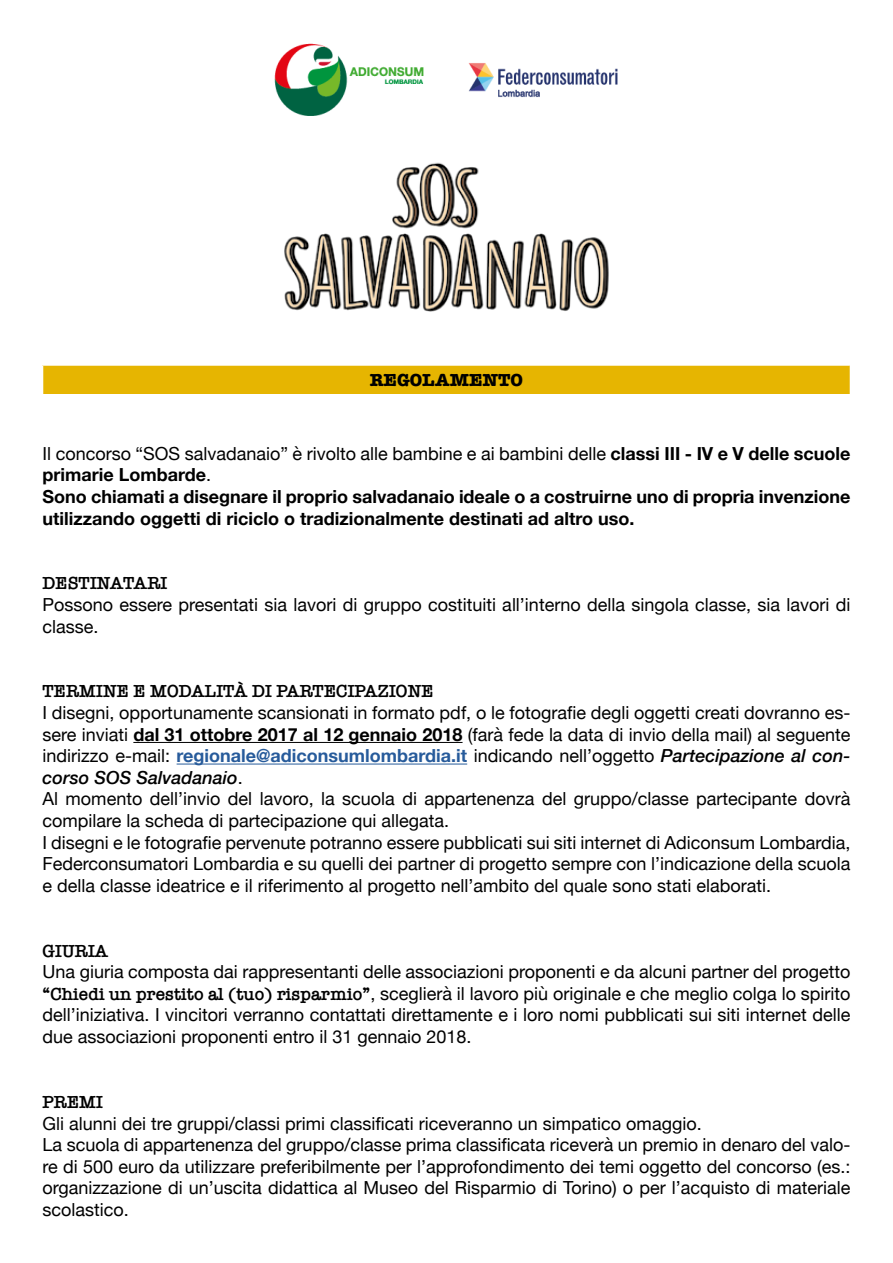
<style>
.page{position:relative;width:893px;height:1263px;background:#fff}
.page>*{position:absolute;margin:0;border:0;box-sizing:border-box;transform-origin:0 0}
.t1{font:18px/21.6px "Helvetica Neue";color:#000}
.t2{font:700 18px/21.6px "Helvetica Neue";color:#000}
.t3{font:600 18px "American Typewriter";color:#000}
.t4{font:700 18px "American Typewriter";color:#000}
.s1{font-weight:400}
.s2{font-weight:700}
.s3{font-weight:700;color:#275b9b}
.s4{font-weight:500;font-style:italic}
.s5{font-family:"American Typewriter";font-weight:600}
</style>
<div class="page">
<img style="left:274px;top:43px;width:344px;height:73px">
<hr style="left:133px;top:742px;width:330px;height:1px;background:#000">
<hr style="left:177px;top:764px;width:290px;height:1px;background:#275b9b">
<img style="left:284px;top:162px;width:325px;height:150px">
<div style="left:43px;top:365px;width:807px;height:30px;background:#e6b501"></div>
<hr style="left:42px;top:364px;width:809px;height:2px;background:#fff">
<hr style="left:42px;top:394px;width:809px;height:1px;background:#fff">
<p class="t4" style="left:370px;top:364px;width:155px">REGOLAMENTO</p>
<p class="t2" style="left:43px;top:443px;width:810px"><span class="s1">Il concorso “SOS salvadanaio” è rivolto alle bambine e ai bambini delle</span> classi III - IV e V delle scuole primarie Lombarde<span class="s1">.<br></span>Sono chiamati a disegnare il proprio salvadanaio ideale o a costruirne uno di propria invenzione utilizzando oggetti di riciclo o tradizionalmente destinati ad altro uso.</p>
<p class="t3" style="left:43px;top:570px;width:126px">DESTINATARI</p>
<p class="t1" style="left:43px;top:595px;width:809px">Possono essere presentati sia lavori di gruppo costituiti all’interno della singola classe, sia lavori di classe.</p>
<p class="t3" style="left:43px;top:678px;width:393px">TERMINE E MODALITÀ DI PARTECIPAZIONE</p>
<p class="t1" style="left:43px;top:703px;width:809px">I disegni, opportunamente scansionati in formato pdf, o le fotografie degli oggetti creati dovranno es&shy;sere inviati <span class="s2">dal 31 ottobre 2017 al 12 gennaio 2018</span> (farà fede la data di invio della mail) al seguente indirizzo e-mail: <span class="s3">regionale@adiconsumlombardia.it</span> indicando nell’oggetto <span class="s4">Partecipazione al con&shy;corso SOS Salvadanaio</span>.<br>Al momento dell’invio del lavoro, la scuola di appartenenza del gruppo/classe partecipante dovrà compilare la scheda di partecipazione qui allegata.<br>I disegni e le fotografie pervenute potranno essere pubblicati sui siti internet di Adiconsum Lombardia, Federconsumatori Lombardia e su quelli dei partner di progetto sempre con l’indicazione della scuola e della classe ideatrice e il riferimento al progetto nell’ambito del quale sono stati elaborati.</p>
<p class="t3" style="left:43px;top:937px;width:67px">GIURIA</p>
<p class="t1" style="left:43px;top:962px;width:809px;text-align:justify">Una giuria composta dai rappresentanti delle associazioni proponenti e da alcuni partner del progetto <span class="s5">“Chiedi un prestito al (tuo) risparmio”</span>, sceglierà il lavoro più originale e che meglio colga lo spirito dell’iniziativa. I vincitori verranno contattati direttamente e i loro nomi pubblicati sui siti internet delle due associazioni proponenti entro il 31 gennaio 2018.</p>
<p class="t3" style="left:43px;top:1088px;width:62px">PREMI</p>
<p class="t1" style="left:43px;top:1113px;width:809px">Gli alunni dei tre gruppi/classi primi classificati riceveranno un simpatico omaggio.<br>La scuola di appartenenza del gruppo/classe prima classificata riceverà un premio in denaro del valo&shy;re di 500 euro da utilizzare preferibilmente per l’approfondimento dei temi oggetto del concorso (es.: organizzazione di un’uscita didattica al Museo del Risparmio di Torino) o per l’acquisto di materiale scolastico.</p>
</div>
